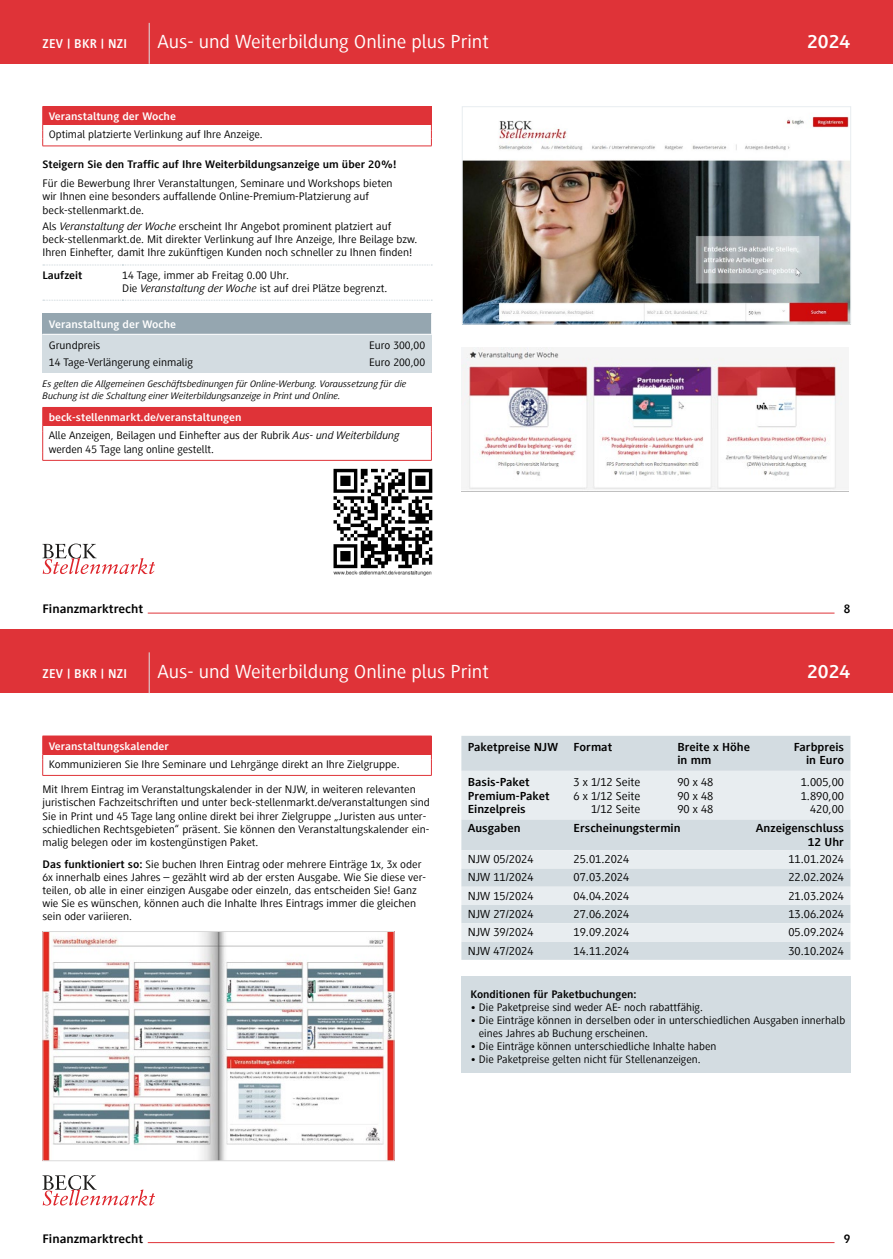
<style>
.page{position:relative;width:893px;height:1259px;background:#fff}
.page>*{position:absolute;margin:0;border:0;box-sizing:border-box;transform-origin:0 0}
.t1{font:19.5px "Generis Sans Com";color:#fff;scale:1.08 1}
.t2{font:700 19.5px "Generis Sans Com";color:#fff;scale:1.08 1}
.t3{font:700 13.2px "Generis Sans Com";letter-spacing:.02em;color:#fff}
.t4{font:700 12.75px "Generis Sans Com";color:#000;scale:1.08 1}
.t5{font:700 12.75px "Generis Sans Com";color:#000}
.t6{font:12px/13.5px "Generis Sans Com";color:#000;text-align:right;scale:1.08 1}
.t7{font:700 12px/13.5px "Generis Sans Com";color:#000;scale:1.08 1}
.t8{font:11.25px/13.2px "Generis Sans Com";color:#000;scale:1.08 1}
.t9{font:11.25px/18.1px "Generis Sans Com";color:#000;scale:1.06 1}
.t10{font:700 11.25px "Generis Sans Com";color:#000;scale:1.08 1}
.t11{font:700 11.25px "Generis Sans Com";color:#fff;scale:1.08 1}
.t12{font:700 11.25px "Generis Sans Com";color:#000;scale:1.06 1}
.t13{font:italic 9.75px/12px "Generis Sans Com";color:#000;scale:1.08 1}
.s1{font-style:italic}
.s2{font-weight:700;color:#fff}
.s3{font-weight:700}
</style>
<div class="page">
<div style="left:0;top:0;width:893px;height:64px;background:#df3338"></div>
<hr style="left:148px;top:613px;width:686px;height:1px;background:#df3338">
<hr style="left:149px;top:23px;width:1px;height:41px;background:#dde3e5">
<img style="left:464px;top:116px;width:385px;height:206px">
<div style="left:462px;top:106px;width:389px;height:218px;border:1px solid #e8edf0"></div>
<img style="left:461px;top:348px;width:387px;height:142px">
<svg style="left:43px;top:543px;width:112px;height:31px"></svg>
<div style="left:43px;top:106px;width:388px;height:19px;background:#df3338"></div>
<hr style="left:43px;top:106px;width:389px;height:1px;background:#df3338">
<svg style="left:42px;top:107px;width:1px;height:39px"></svg>
<svg style="left:431px;top:107px;width:1px;height:39px"></svg>
<hr style="left:43px;top:146px;width:389px;height:1px;background:#df3338">
<svg style="left:43px;top:300px;width:389px;height:1px"></svg>
<svg style="left:43px;top:265px;width:389px;height:1px"></svg>
<div style="left:43px;top:313px;width:389px;height:21px;background:#95a6b0"></div>
<div style="left:43px;top:334px;width:389px;height:39px;background:#d3dce1"></div>
<svg style="left:431px;top:313px;width:1px;height:21px"></svg>
<hr style="left:43px;top:334px;width:389px;height:1px;background:#fff">
<div style="left:43px;top:407px;width:388px;height:19px;background:#df3338"></div>
<hr style="left:43px;top:407px;width:389px;height:1px;background:#df3338">
<svg style="left:42px;top:408px;width:1px;height:52px"></svg>
<svg style="left:431px;top:408px;width:1px;height:52px"></svg>
<hr style="left:43px;top:460px;width:389px;height:1px;background:#df3338">
<img style="left:333px;top:468px;width:100px;height:108px">
<div style="left:0;top:629px;width:893px;height:64px;background:#df3338"></div>
<hr style="left:148px;top:1242px;width:686px;height:1px;background:#df3338">
<hr style="left:149px;top:652px;width:1px;height:41px;background:#dde3e5">
<img style="left:44px;top:933px;width:348px;height:226px">
<div style="left:42px;top:931px;width:352px;height:230px;border:1px solid #dadada"></div>
<svg style="left:43px;top:1175px;width:112px;height:30px"></svg>
<div style="left:43px;top:736px;width:388px;height:18px;background:#df3338"></div>
<svg style="left:42px;top:736px;width:1px;height:39px"></svg>
<svg style="left:431px;top:736px;width:1px;height:39px"></svg>
<hr style="left:43px;top:775px;width:389px;height:1px;background:#df3338">
<div style="left:461px;top:736px;width:389px;height:224px;background:#d3dce1"></div>
<svg style="left:461px;top:771px;width:389px;height:170px;background:#dfe6ea"></svg>
<div style="left:461px;top:976px;width:389px;height:97px;background:#d3dce1"></div>
<p class="t3" style="left:43px;top:37px;width:86px">ZEV | BKR | NZI</p>
<h1 class="t1" style="left:157px;top:31px;width:308px">Aus- und Weiterbildung Online plus Print</h1>
<p class="t11" style="left:49px;top:110px;width:119px">Veranstaltung der Woche</p>
<p class="t9" style="left:49px;top:126px;width:203px">Optimal platzierte Verlinkung auf Ihre Anzeige.</p>
<p class="t10" style="left:43px;top:158px;width:329px">Steigern Sie den Traffic auf Ihre Weiterbildungsanzeige um über 20%!</p>
<p class="t8" style="left:43px;top:177px;width:326px">Für die Bewerbung Ihrer Veranstaltungen, Seminare und Workshops bieten wir Ihnen eine besonders auffallende Online-Premium-Platzierung auf beck-stellenmarkt.de.</p>
<p class="t8" style="left:43px;top:220px;width:349px">Als <span class="s1">Veranstaltung der Woche</span> erscheint Ihr Angebot prominent platziert auf beck-stellenmarkt.de. Mit direkter Verlinkung auf Ihre Anzeige, Ihre Beilage bzw.<br>Ihren Einhefter, damit Ihre zukünftigen Kunden noch schneller zu Ihnen finden!</p>
<p class="t10" style="left:43px;top:269px;width:38px">Laufzeit</p>
<p class="t8" style="left:122px;top:268px;width:247px">14 Tage, immer ab Freitag 0.00 Uhr.<br>Die <span class="s1">Veranstaltung der Woche</span> ist auf drei Plätze begrenzt.</p>
<p class="t11" style="left:49px;top:318px;width:119px">Veranstaltung der Woche</p>
<p class="t8" style="left:49px;top:339px;width:49px">Grundpreis</p>
<p class="t8" style="left:369px;top:339px;width:53px">Euro 300,00</p>
<p class="t8" style="left:49px;top:356px;width:135px">14 Tage-Verlängerung einmalig</p>
<p class="t8" style="left:369px;top:356px;width:53px">Euro 200,00</p>
<p class="t13" style="left:43px;top:377px;width:338px">Es gelten die Allgemeinen Geschäftsbedinungen für Online-Werbung. Voraussetzung für die<br>Buchung ist die Schaltung einer Weiterbildungsanzeige in Print und Online.</p>
<p class="t9" style="left:49px;top:408px;width:332px"><span class="s2">beck-stellenmarkt.de/veranstaltungen<br></span>Alle Anzeigen, Beilagen und Einhefter aus der Rubrik <span class="s1">Aus- und Weiterbildung</span></p>
<p class="t9" style="left:49px;top:440px;width:157px">werden 45 Tage lang online gestellt.</p>
<h1 class="t2" style="left:807px;top:31px;width:42px">2024</h1>
<p class="t4" style="left:43px;top:602px;width:95px">Finanzmarktrecht</p>
<p class="t5" style="left:844px;top:602px;width:8px">8</p>
<p class="t3" style="left:43px;top:666px;width:86px">ZEV | BKR | NZI</p>
<h1 class="t1" style="left:157px;top:660px;width:308px">Aus- und Weiterbildung Online plus Print</h1>
<h1 class="t2" style="left:807px;top:660px;width:42px">2024</h1>
<p class="t11" style="left:49px;top:740px;width:113px">Veranstaltungskalender</p>
<p class="t8" style="left:49px;top:757px;width:326px">Kommunizieren Sie Ihre Seminare und Lehrgänge direkt an Ihre Zielgruppe.</p>
<p class="t8" style="left:43px;top:783px;width:360px">Mit Ihrem Eintrag im Veranstaltungskalender in der NJW, in weiteren relevanten juristischen Fachzeitschriften und unter beck-stellenmarkt.de/veranstaltungen sind Sie in Print und 45 Tage lang online direkt bei ihrer Zielgruppe „Juristen aus unter&shy;schiedlichen Rechtsgebieten“ präsent. Sie können den Veranstaltungskalender ein&shy;malig belegen oder im kostengünstigen Paket.</p>
<p class="t8" style="left:43px;top:857px;width:357px"><span class="s3">Das funktioniert so:</span> Sie buchen Ihren Eintrag oder mehrere Einträge 1x, 3x oder 6x innerhalb eines Jahres – gezählt wird ab der ersten Ausgabe. Wie Sie diese ver&shy;teilen, ob alle in einer einzigen Ausgabe oder einzeln, das entscheiden Sie! Ganz wie Sie es wünschen, können auch die Inhalte Ihres Eintrags immer die gleichen sein oder variieren.</p>
<p class="t7" style="left:468px;top:740px;width:85px">Paketpreise NJW</p>
<p class="t7" style="left:574px;top:740px;width:37px">Format</p>
<p class="t7" style="left:677px;top:740px;width:69px">Breite x Höhe in mm</p>
<p class="t7" style="left:794px;top:740px;width:48px;text-align:right">Farbpreis in Euro</p>
<p class="t7" style="left:468px;top:775px;width:77px">Basis-Paket<br>Premium-Paket<br>Einzelpreis</p>
<p class="t6" style="left:574px;top:775px;width:63px">3 x 1/12 Seite<br>6 x 1/12 Seite<br>1/12 Seite</p>
<p class="t6" style="left:677px;top:775px;width:35px;text-align:justify">90 x 48<br>90 x 48<br>90 x 48</p>
<p class="t6" style="left:801px;top:775px;width:42px">1.005,00<br>1.890,00<br>420,00</p>
<p class="t7" style="left:468px;top:822px;width:50px">Ausgaben</p>
<p class="t7" style="left:574px;top:822px;width:101px">Erscheinungstermin</p>
<p class="t7" style="left:756px;top:822px;width:83px;text-align:right">Anzeigenschluss<br>12 Uhr</p>
<p class="t6" style="left:468px;top:852px;width:62px">NJW 05/2024</p>
<p class="t6" style="left:574px;top:852px;width:53px">25.01.2024</p>
<p class="t6" style="left:788px;top:852px;width:53px">11.01.2024</p>
<p class="t6" style="left:468px;top:871px;width:62px">NJW 11/2024</p>
<p class="t6" style="left:574px;top:871px;width:53px">07.03.2024</p>
<p class="t6" style="left:788px;top:871px;width:53px">22.02.2024</p>
<p class="t6" style="left:468px;top:889px;width:62px">NJW 15/2024</p>
<p class="t6" style="left:574px;top:889px;width:53px">04.04.2024</p>
<p class="t6" style="left:788px;top:889px;width:53px">21.03.2024</p>
<p class="t6" style="left:468px;top:907px;width:62px">NJW 27/2024</p>
<p class="t6" style="left:574px;top:907px;width:53px">27.06.2024</p>
<p class="t6" style="left:788px;top:907px;width:53px">13.06.2024</p>
<p class="t6" style="left:468px;top:925px;width:62px">NJW 39/2024</p>
<p class="t6" style="left:574px;top:925px;width:53px">19.09.2024</p>
<p class="t6" style="left:788px;top:925px;width:53px">05.09.2024</p>
<p class="t6" style="left:468px;top:944px;width:62px">NJW 47/2024</p>
<p class="t6" style="left:574px;top:944px;width:53px">14.11.2024</p>
<p class="t6" style="left:788px;top:944px;width:53px">30.10.2024</p>
<p class="t12" style="left:470px;top:987px;width:158px">Konditionen für Paketbuchungen:</p>
<p class="t9" style="left:470px;top:998px;width:221px">• Die Paketpreise sind weder AE- noch rabattfähig.</p>
<p class="t9" style="left:479px;top:1013px;width:347px;line-height:13.2px;text-indent:-9px">• Die Einträge können in derselben oder in unterschiedlichen Ausgaben innerhalb eines Jahres ab Buchung erscheinen.</p>
<p class="t9" style="left:470px;top:1037px;width:234px">• Die Einträge können unterschiedliche Inhalte haben</p>
<p class="t9" style="left:470px;top:1050px;width:219px">• Die Paketpreise gelten nicht für Stellenanzeigen.</p>
<p class="t4" style="left:43px;top:1231px;width:95px">Finanzmarktrecht</p>
<p class="t5" style="left:844px;top:1231px;width:8px">9</p>
</div>
